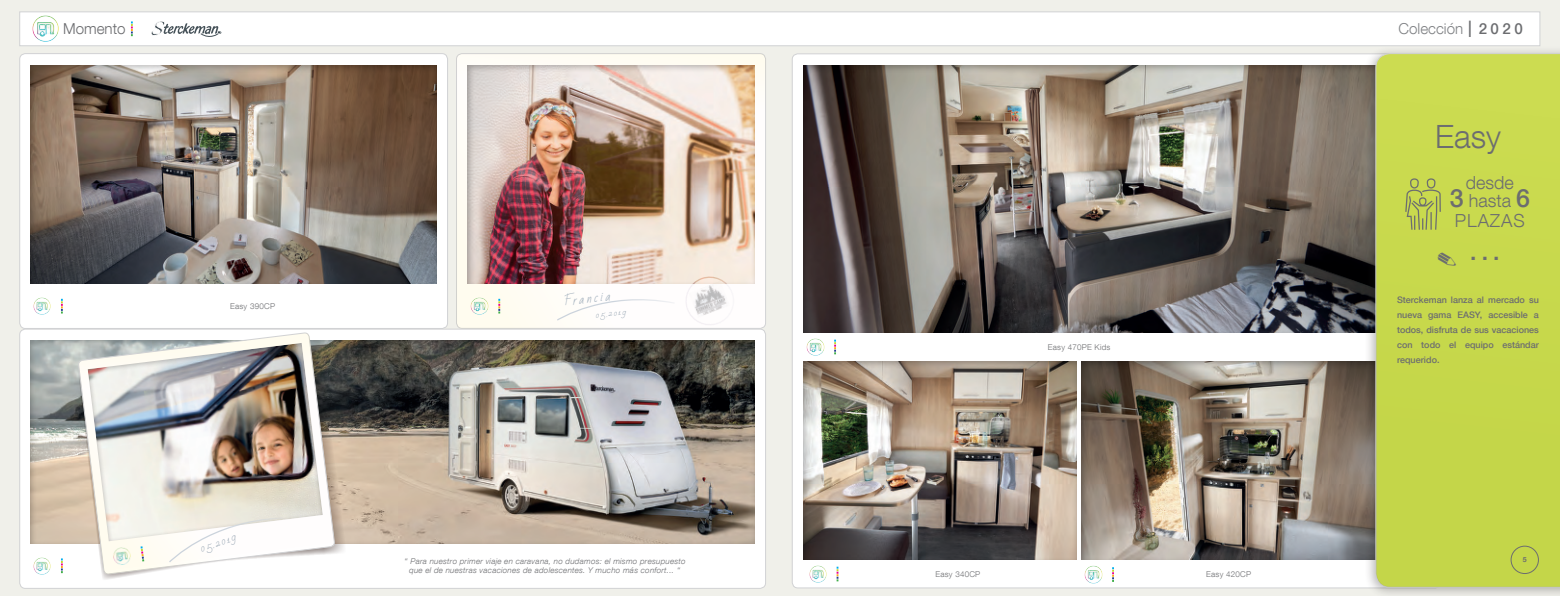
<style>
.page{position:relative;width:1560px;height:596px;background:#fff}
.page>*{position:absolute;margin:0;border:0;box-sizing:border-box;transform-origin:0 0}
.t1{font:300 32px "Helvetica Neue LT Com";color:#6c6d70}
.t2{font:500 23px "Helvetica Neue LT Com";color:#6c6d70}
.t3{font:300 18px/18px "Helvetica Neue LT Com";color:#6c6d70;text-align:center}
.t4{font:300 15.1px "Helvetica Neue LT Com";color:#808285}
.t5{font:300 15.1px "Helvetica Neue LT Com";color:#6c6d70}
.t6{font:11.6px "Bad Script";color:#a1afbc}
.t7{font:9.2px "Bad Script";color:#95a3b1}
.t8{font:500 9px/15px "Helvetica Neue LT Com";color:#6c6d70;text-align:justify}
.t9{font:italic 300 8px/9.6px "Helvetica Neue LT Com";letter-spacing:.03em;color:#6c6d70;text-align:center}
.t10{font:300 8px "Helvetica Neue LT Com";letter-spacing:.03em;color:#6c6d70}
.t11{font:7.5px "Bad Script";color:#95a3b1}
.t12{font:700 7px "Helvetica Neue LT Com";color:#6c6d70}
.s1{font-size:22.7px;color:#6c6d70}
.s2{font-weight:500;color:#6c6d70}
.s3{font-weight:500;font-size:25px}
</style>
<div class="page">
<div style="left:0;top:0;width:1559px;height:595px;background:#f0f0ea"></div>
<div style="left:792px;top:54px;width:648px;height:533px;background:#fff;border-radius:6px"></div>
<div style="left:1080px;top:361px;width:299px;height:199px;background:#231f20;opacity:.3"></div>
<div style="left:802px;top:64px;width:577px;height:269px;background:#231f20;opacity:.3"></div>
<div style="left:802px;top:361px;width:274px;height:199px;background:#231f20;opacity:.3"></div>
<div style="left:20px;top:54px;width:427px;height:274px;background:#fff;border-radius:6px"></div>
<div style="left:19px;top:53px;width:429px;height:275px;border:1px solid #d1d2d4;border-radius:6px"></div>
<div style="left:20px;top:329px;width:745px;height:259px;background:#fff;border-radius:6px"></div>
<div style="left:19px;top:329px;width:746px;height:259px;border:1px solid #d1d2d4;border-radius:6px"></div>
<div style="left:1363px;top:46px;width:196px;height:549px;background:#231f20;opacity:.31"></div>
<div style="left:456px;top:54px;width:309px;height:275px;background:#fffdf0;border-radius:6px"></div>
<div style="left:1375px;top:53px;width:184px;height:534px;background:#c6d84b"></div>
<div style="left:19px;top:12px;width:1520px;height:34px;background:#fff;border:1px solid #d1d2d4"></div>
<img style="left:27px;top:12px;width:36px;height:34px">
<svg style="left:151px;top:21px;width:70px;height:16px"></svg>
<svg style="left:131px;top:21px;width:2px;height:15px"></svg>
<div style="left:30px;top:340px;width:725px;height:203px;background:#231f20;opacity:.3"></div>
<div style="left:29px;top:65px;width:407px;height:219px;background:#231f20;opacity:.3"></div>
<div style="left:466px;top:64px;width:289px;height:220px;background:#231f20;opacity:.3"></div>
<svg style="left:1404px;top:176px;width:37px;height:55px"></svg>
<div style="left:557px;top:290px;width:118px;height:31px;background:#fffdfd"></div>
<img style="left:33px;top:297px;width:18px;height:18px">
<svg style="left:61px;top:298px;width:2px;height:15px"></svg>
<img style="left:33px;top:557px;width:18px;height:18px">
<svg style="left:61px;top:558px;width:2px;height:14px"></svg>
<img style="left:470px;top:297px;width:19px;height:18px">
<svg style="left:498px;top:298px;width:2px;height:15px"></svg>
<img style="left:809px;top:565px;width:18px;height:18px">
<svg style="left:836px;top:566px;width:2px;height:15px"></svg>
<img style="left:806px;top:338px;width:19px;height:18px">
<svg style="left:834px;top:339px;width:2px;height:15px"></svg>
<img style="left:1084px;top:565px;width:19px;height:19px">
<svg style="left:1112px;top:567px;width:1px;height:14px"></svg>
<svg style="left:683px;top:274px;width:53px;height:53px"></svg>
<div style="left:1510px;top:545px;width:28px;height:28px;border:1px solid #6c6d70;border-radius:50%"></div>
<svg style="left:102px;top:344px;width:256px;height:236px"></svg>
<svg style="left:78px;top:332px;width:257px;height:239px"></svg>
<img style="left:86px;top:342px;width:237px;height:200px">
<svg style="left:168px;top:516px;width:116px;height:47px"></svg>
<img style="left:109px;top:542px;width:27px;height:27px">
<svg style="left:141px;top:546px;width:3px;height:15px"></svg>
<svg style="left:1437px;top:252px;width:18px;height:13px"></svg>
<h3 class="t5" style="left:63px;top:20px;width:64px">Momento</h3>
<h3 class="t4" style="left:1398px;top:19px;width:126px">Colección <span class="s1">I</span> <span class="s2">2 0 2 0</span></h3>
<p class="t1" style="left:1434px;top:117px;width:67px">Easy</p>
<p class="t10" style="left:230px;top:301px;width:46px">Easy 390CP</p>
<p class="t7" style="left:198px;top:543px;width:39px;rotate:-20deg">05.2019</p>
<p class="t6" style="left:563px;top:294px;width:48px;rotate:-7deg">Francia</p>
<p class="t11" style="left:595px;top:311px;width:32px;rotate:-7deg">05.2019</p>
<p class="t9" style="left:404px;top:555px;width:283px">‘‘ Para nuestro primer viaje en caravana, no dudamos: el mismo presupuesto que el de nuestras vacaciones de adolescentes. Y mucho más confort... ‘‘</p>
<p class="t10" style="left:1047px;top:342px;width:64px">Easy 470PE Kids</p>
<p class="t10" style="left:935px;top:568px;width:46px">Easy 340CP</p>
<p class="t10" style="left:1206px;top:568px;width:46px">Easy 420CP</p>
<p class="t3" style="left:1449px;top:173px;width:82px">desde<br><span class="s3">3</span> hasta <span class="s3">6</span></p>
<p class="t3" style="left:1454px;top:211px;width:71px">PLAZAS</p>
<p class="t2" style="left:1469px;top:238px;width:31px">...</p>
<p class="t8" style="left:1396px;top:292px;width:143px">Sterckeman lanza al mercado su nueva gama EASY, accesible a todos, disfruta de sus vacaciones con todo el equipo estándar requerido.</p>
<p class="t12" style="left:1522px;top:555px;width:5px">5</p>
</div>
